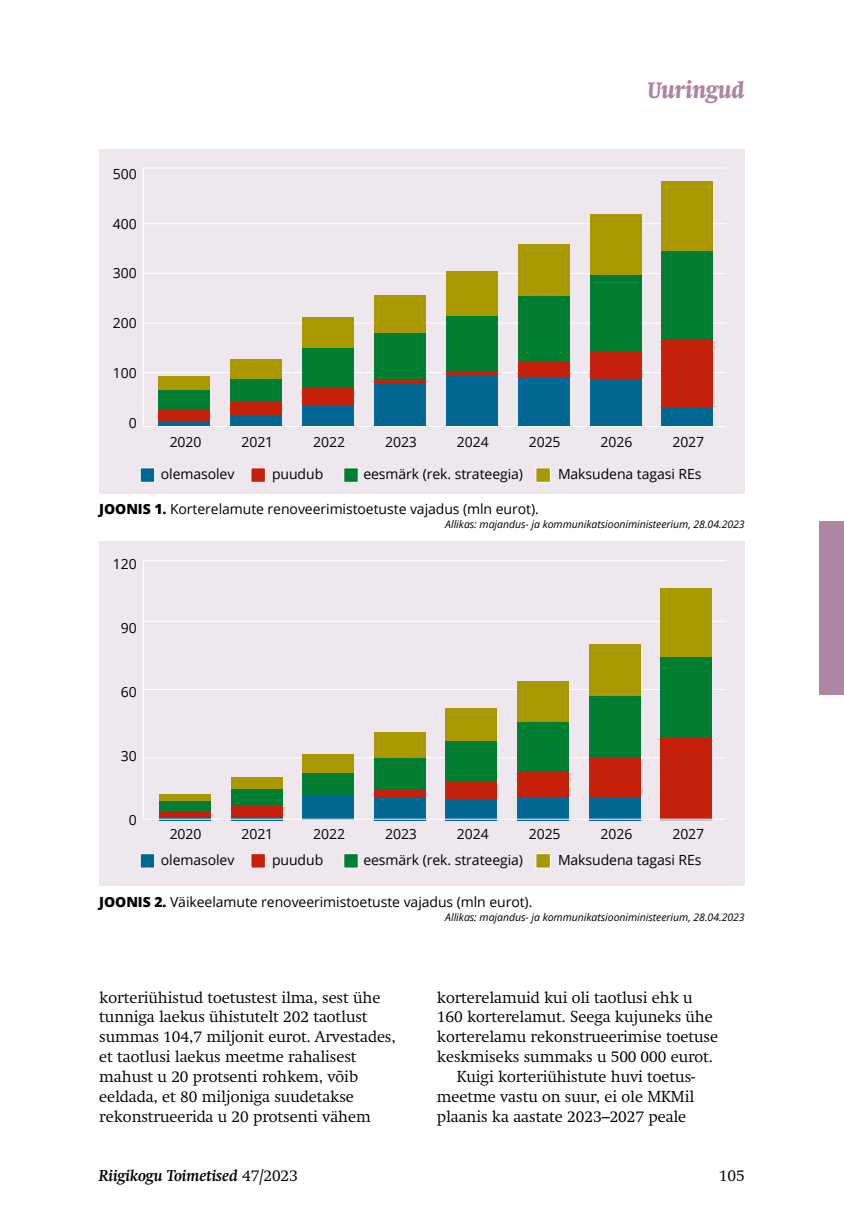
<style>
.page{position:relative;width:844px;height:1216px;background:#fff}
.page>*{position:absolute;margin:0;border:0;box-sizing:border-box;transform-origin:0 0}
.t1{font:italic 700 condensed 24.5px "Swift";letter-spacing:-.005em;color:#ae86a3}
.t2{font:300 15.75px/19.8px "Swift";letter-spacing:-.005em;color:#000}
.t3{font:italic 700 15.75px "Swift";letter-spacing:-.005em;color:#000}
.t4{font:14px "Open Sans";letter-spacing:-.005em;color:#000}
.t5{font:italic 10.5px "Open Sans";letter-spacing:-.005em;color:#000}
.s1{font-weight:800}
.s2{font-weight:300;font-style:normal}
</style>
<div class="page">
<div style="left:99px;top:149px;width:645px;height:345px;background:#eee7ed"></div>
<div style="left:99px;top:541px;width:645px;height:345px;background:#eee7ed"></div>
<hr style="left:143px;top:168px;width:1px;height:258px;background:#fff">
<hr style="left:143px;top:560px;width:1px;height:258px;background:#fff">
<hr style="left:143px;top:167px;width:582px;height:1px;background:#fff">
<hr style="left:143px;top:223px;width:582px;height:1px;background:#fff">
<hr style="left:143px;top:273px;width:582px;height:1px;background:#fff">
<hr style="left:143px;top:322px;width:582px;height:1px;background:#fff">
<hr style="left:143px;top:372px;width:582px;height:1px;background:#fff">
<div style="left:140px;top:853px;width:15px;height:15px;background:#006892;border:1px solid #fff"></div>
<div style="left:251px;top:853px;width:14px;height:15px;background:#c4200b"></div>
<div style="left:343px;top:853px;width:15px;height:15px;background:#007f32;border:1px solid #fff"></div>
<div style="left:535px;top:853px;width:15px;height:15px;background:#a99801;border:1px solid #fff"></div>
<div style="left:140px;top:467px;width:15px;height:15px;background:#006892;border:1px solid #fff"></div>
<div style="left:251px;top:467px;width:14px;height:15px;background:#c4200b"></div>
<div style="left:343px;top:467px;width:15px;height:15px;background:#007f32;border:1px solid #fff"></div>
<div style="left:535px;top:467px;width:15px;height:15px;background:#a99801;border:1px solid #fff"></div>
<div style="left:158px;top:376px;width:52px;height:14px;background:#a99801"></div>
<div style="left:230px;top:360px;width:51px;height:19px;background:#a99801"></div>
<div style="left:302px;top:317px;width:51px;height:31px;background:#a99801"></div>
<div style="left:373px;top:295px;width:52px;height:38px;background:#a99801"></div>
<div style="left:445px;top:271px;width:52px;height:45px;background:#a99801"></div>
<div style="left:517px;top:244px;width:52px;height:52px;background:#a99801"></div>
<div style="left:589px;top:214px;width:52px;height:61px;background:#a99801"></div>
<div style="left:661px;top:181px;width:52px;height:70px;background:#a99801"></div>
<div style="left:158px;top:390px;width:52px;height:18px;background:#007f32"></div>
<div style="left:230px;top:379px;width:51px;height:24px;background:#007f32"></div>
<div style="left:302px;top:348px;width:51px;height:39px;background:#007f32"></div>
<div style="left:373px;top:333px;width:52px;height:47px;background:#007f32"></div>
<div style="left:445px;top:316px;width:52px;height:55px;background:#007f32"></div>
<div style="left:517px;top:296px;width:52px;height:65px;background:#007f32"></div>
<div style="left:589px;top:275px;width:52px;height:76px;background:#007f32"></div>
<div style="left:661px;top:251px;width:52px;height:88px;background:#007f32"></div>
<div style="left:158px;top:408px;width:52px;height:14px;background:#c4200b"></div>
<div style="left:230px;top:403px;width:51px;height:12px;background:#c4200b"></div>
<div style="left:302px;top:387px;width:51px;height:19px;background:#c4200b"></div>
<hr style="left:373px;top:380px;width:52px;height:4px;background:#c4200b">
<div style="left:445px;top:371px;width:52px;height:5px;background:#c4200b"></div>
<div style="left:517px;top:361px;width:52px;height:17px;background:#c4200b"></div>
<div style="left:589px;top:351px;width:52px;height:29px;background:#c4200b"></div>
<div style="left:661px;top:339px;width:52px;height:69px;background:#c4200b"></div>
<div style="left:158px;top:422px;width:52px;height:5px;background:#006892"></div>
<div style="left:230px;top:415px;width:51px;height:12px;background:#006892"></div>
<div style="left:302px;top:406px;width:51px;height:21px;background:#006892"></div>
<div style="left:373px;top:384px;width:52px;height:43px;background:#006892"></div>
<div style="left:445px;top:376px;width:52px;height:51px;background:#006892"></div>
<div style="left:517px;top:378px;width:52px;height:49px;background:#006892"></div>
<div style="left:589px;top:380px;width:52px;height:47px;background:#006892"></div>
<div style="left:661px;top:408px;width:52px;height:19px;background:#006892"></div>
<hr style="left:143px;top:426px;width:582px;height:1px;background:#fff">
<hr style="left:143px;top:560px;width:582px;height:1px;background:#fff">
<hr style="left:143px;top:621px;width:582px;height:1px;background:#fff">
<hr style="left:143px;top:689px;width:582px;height:1px;background:#fff">
<hr style="left:143px;top:757px;width:582px;height:1px;background:#fff">
<div style="left:159px;top:793px;width:51px;height:8px;background:#a99801"></div>
<div style="left:231px;top:777px;width:51px;height:12px;background:#a99801"></div>
<div style="left:302px;top:754px;width:52px;height:19px;background:#a99801"></div>
<div style="left:374px;top:732px;width:51px;height:26px;background:#a99801"></div>
<div style="left:445px;top:708px;width:52px;height:33px;background:#a99801"></div>
<div style="left:517px;top:681px;width:51px;height:41px;background:#a99801"></div>
<div style="left:589px;top:644px;width:51px;height:52px;background:#a99801"></div>
<div style="left:660px;top:588px;width:51px;height:68px;background:#a99801"></div>
<div style="left:159px;top:801px;width:51px;height:9px;background:#007f32"></div>
<div style="left:231px;top:789px;width:51px;height:16px;background:#007f32"></div>
<div style="left:302px;top:773px;width:52px;height:22px;background:#007f32"></div>
<div style="left:374px;top:758px;width:51px;height:31px;background:#007f32"></div>
<div style="left:445px;top:741px;width:52px;height:39px;background:#007f32"></div>
<div style="left:517px;top:722px;width:51px;height:49px;background:#007f32"></div>
<div style="left:589px;top:696px;width:51px;height:62px;background:#007f32"></div>
<div style="left:660px;top:656px;width:51px;height:82px;background:#007f32"></div>
<div style="left:159px;top:810px;width:51px;height:7px;background:#c4200b"></div>
<div style="left:231px;top:805px;width:51px;height:12px;background:#c4200b"></div>
<div style="left:374px;top:789px;width:51px;height:8px;background:#c4200b"></div>
<div style="left:445px;top:780px;width:52px;height:20px;background:#c4200b"></div>
<div style="left:517px;top:771px;width:51px;height:26px;background:#c4200b"></div>
<div style="left:589px;top:758px;width:51px;height:39px;background:#c4200b"></div>
<div style="left:660px;top:738px;width:51px;height:82px;background:#c4200b"></div>
<hr style="left:159px;top:817px;width:51px;height:3px;background:#006892">
<hr style="left:231px;top:817px;width:51px;height:3px;background:#006892">
<div style="left:302px;top:795px;width:52px;height:25px;background:#006892"></div>
<div style="left:374px;top:797px;width:51px;height:23px;background:#006892"></div>
<div style="left:445px;top:800px;width:52px;height:20px;background:#006892"></div>
<div style="left:517px;top:797px;width:51px;height:23px;background:#006892"></div>
<div style="left:589px;top:797px;width:51px;height:23px;background:#006892"></div>
<hr style="left:143px;top:818px;width:582px;height:1px;background:#fff">
<div style="left:819px;top:521px;width:24px;height:173px;background:#ae86a3"></div>
<h1 class="t1" style="left:647px;top:76px;width:98px">Uuringud</h1>
<p class="t4" style="left:113px;top:164px;width:25px">500</p>
<p class="t4" style="left:113px;top:214px;width:25px">400</p>
<p class="t4" style="left:113px;top:264px;width:25px">300</p>
<p class="t4" style="left:113px;top:313px;width:25px">200</p>
<p class="t4" style="left:113px;top:363px;width:25px">100</p>
<p class="t4" style="left:129px;top:413px;width:10px">0</p>
<p class="t4" style="left:170px;top:432px;width:33px">2020</p>
<p class="t4" style="left:241px;top:432px;width:33px">2021</p>
<p class="t4" style="left:313px;top:432px;width:33px">2022</p>
<p class="t4" style="left:385px;top:432px;width:33px">2023</p>
<p class="t4" style="left:457px;top:432px;width:33px">2024</p>
<p class="t4" style="left:528px;top:432px;width:33px">2025</p>
<p class="t4" style="left:600px;top:432px;width:33px">2026</p>
<p class="t4" style="left:672px;top:432px;width:33px">2027</p>
<p class="t4" style="left:161px;top:464px;width:75px">olemasolev</p>
<p class="t4" style="left:272px;top:464px;width:53px">puudub</p>
<p class="t4" style="left:363px;top:464px;width:161px">eesmärk (rek. strateegia)</p>
<p class="t4" style="left:558px;top:464px;width:145px">Maksudena tagasi REs</p>
<p class="t4" style="left:99px;top:499px;width:441px"><span class="s1">JOONIS 1.</span> Korterelamute renoveerimistoetuste vajadus (mln eurot).</p>
<p class="t5" style="left:445px;top:517px;width:301px">Allikas: majandus- ja kommunikatsiooniministeerium, 28.04.2023</p>
<p class="t4" style="left:113px;top:554px;width:25px">120</p>
<p class="t4" style="left:121px;top:618px;width:17px">90</p>
<p class="t4" style="left:121px;top:682px;width:17px">60</p>
<p class="t4" style="left:121px;top:746px;width:17px">30</p>
<p class="t4" style="left:129px;top:810px;width:10px">0</p>
<p class="t4" style="left:170px;top:824px;width:33px">2020</p>
<p class="t4" style="left:241px;top:824px;width:33px">2021</p>
<p class="t4" style="left:313px;top:824px;width:33px">2022</p>
<p class="t4" style="left:385px;top:824px;width:33px">2023</p>
<p class="t4" style="left:457px;top:824px;width:33px">2024</p>
<p class="t4" style="left:528px;top:824px;width:33px">2025</p>
<p class="t4" style="left:600px;top:824px;width:33px">2026</p>
<p class="t4" style="left:672px;top:824px;width:33px">2027</p>
<p class="t4" style="left:161px;top:850px;width:75px">olemasolev</p>
<p class="t4" style="left:272px;top:850px;width:53px">puudub</p>
<p class="t4" style="left:363px;top:850px;width:161px">eesmärk (rek. strateegia)</p>
<p class="t4" style="left:558px;top:850px;width:145px">Maksudena tagasi REs</p>
<p class="t4" style="left:99px;top:891px;width:434px"><span class="s1">JOONIS 2.</span> Väikeelamute renoveerimistoetuste vajadus (mln eurot).</p>
<p class="t5" style="left:445px;top:909px;width:301px">Allikas: majandus- ja kommunikatsiooniministeerium, 28.04.2023</p>
<p class="t2" style="left:99px;top:987px;width:298px">korteriühistud toetustest ilma, sest ühe tunniga laekus ühistutelt 202 taotlust summas 104,7 miljonit eurot. Arvestades, et taotlusi laekus meetme rahalisest mahust u 20 protsenti rohkem, võib eeldada, et 80 miljoniga suudetakse rekonstrueerida u 20 protsenti vähem</p>
<p class="t2" style="left:437px;top:987px;width:257px">korterelamuid kui oli taotlusi ehk u</p>
<p class="t2" style="left:437px;top:1007px;width:277px">160 korterelamut. Seega kujuneks ühe</p>
<p class="t2" style="left:437px;top:1027px;width:283px">korterelamu rekonstrueerimise toetuse</p>
<p class="t2" style="left:437px;top:1046px;width:277px">keskmiseks summaks u 500 000 eurot.</p>
<p class="t2" style="left:456px;top:1066px;width:240px">Kuigi korteriühistute huvi toetus-</p>
<p class="t2" style="left:437px;top:1086px;width:259px">meetme vastu on suur, ei ole MKMil</p>
<p class="t2" style="left:437px;top:1106px;width:251px">plaanis ka aastate 2023–2027 peale</p>
<p class="t3" style="left:99px;top:1166px;width:200px">Riigikogu Toimetised <span class="s2">47/2023</span></p>
<p class="t2" style="left:718px;top:1165px;width:27px">105</p>
</div>
